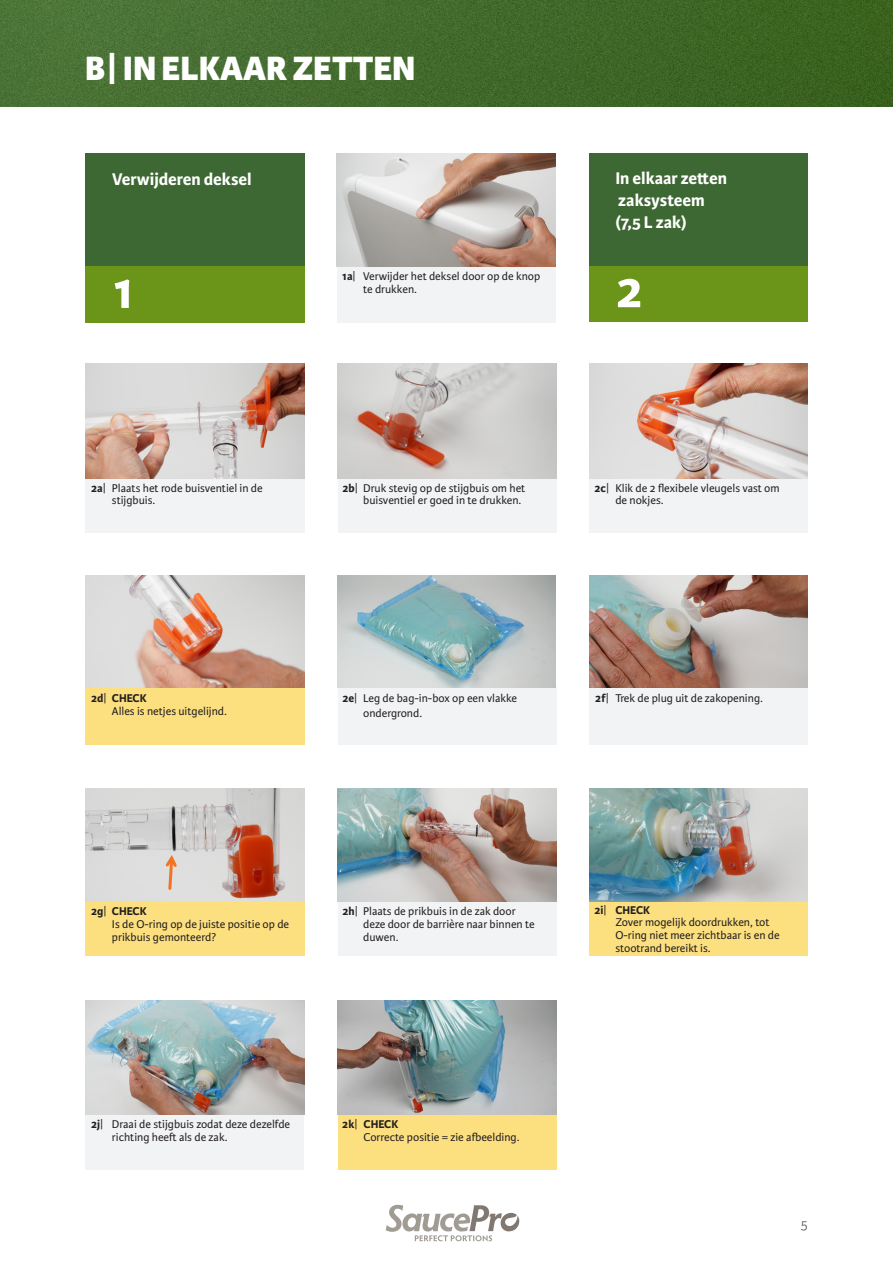
<style>
.page{position:relative;width:893px;height:1263px;background:#fff}
.page>*{position:absolute;margin:0;border:0;box-sizing:border-box;transform-origin:0 0}
.t1{font:700 54px "Karmina Sans";color:#fff}
.t2{font:800 36px "Karmina Sans";color:#fff}
.t3{font:700 18px "Karmina Sans";color:#fff}
.t4{font:300 15px "Karmina Sans";color:#57585a}
.t5{font:12px/12.8px "Karmina Sans";color:#231f20}
.t6{font:700 12px "Karmina Sans";color:#231f20}
.s1{font-weight:400}
.s2{font-weight:700}
</style>
<div class="page">
<svg style="left:386px;top:1205px;width:133px;height:36px"></svg>
<div style="left:0;top:0;width:893px;height:106px;background:linear-gradient(to right,#4d753a,#38601e)"></div>
<div style="left:85px;top:478px;width:219px;height:55px;background:#f2f3f4"></div>
<img style="left:85px;top:363px;width:219px;height:115px">
<div style="left:337px;top:266px;width:219px;height:56px;background:#f2f3f4"></div>
<img style="left:337px;top:153px;width:219px;height:113px">
<div style="left:338px;top:477px;width:218px;height:56px;background:#f2f3f4"></div>
<img style="left:338px;top:364px;width:218px;height:114px">
<div style="left:590px;top:687px;width:218px;height:58px;background:#f2f3f4"></div>
<img style="left:590px;top:575px;width:218px;height:113px">
<div style="left:85px;top:153px;width:219px;height:114px;background:#3e6833"></div>
<div style="left:85px;top:266px;width:219px;height:56px;background:#6b9519"></div>
<div style="left:590px;top:153px;width:218px;height:113px;background:#3e6833"></div>
<div style="left:590px;top:266px;width:218px;height:56px;background:#6b9519"></div>
<div style="left:338px;top:901px;width:218px;height:55px;background:#f2f3f4"></div>
<img style="left:338px;top:788px;width:218px;height:113px">
<div style="left:85px;top:1114px;width:219px;height:55px;background:#f2f3f4"></div>
<img style="left:85px;top:1000px;width:219px;height:114px">
<div style="left:338px;top:688px;width:218px;height:57px;background:#f2f3f4"></div>
<img style="left:338px;top:575px;width:218px;height:113px">
<div style="left:85px;top:688px;width:219px;height:57px;background:#fcdf7f"></div>
<img style="left:85px;top:575px;width:219px;height:113px">
<div style="left:590px;top:901px;width:218px;height:55px;background:#fcdf7f"></div>
<img style="left:590px;top:788px;width:218px;height:113px">
<div style="left:85px;top:901px;width:219px;height:55px;background:#fcdf7f"></div>
<img style="left:85px;top:788px;width:219px;height:113px">
<div style="left:338px;top:1114px;width:218px;height:56px;background:#fcdf7f"></div>
<img style="left:338px;top:1000px;width:218px;height:114px">
<div style="left:589px;top:478px;width:219px;height:55px;background:#f2f3f4"></div>
<img style="left:589px;top:363px;width:218px;height:115px">
<svg style="left:163px;top:852px;width:16px;height:39px"></svg>
<p class="t2" style="left:85px;top:47px;width:332px">B| IN ELKAAR ZETTEN</p>
<p class="t3" style="left:112px;top:169px;width:141px">Verwijderen deksel</p>
<p class="t1" style="left:113px;top:259px;width:23px">1</p>
<p class="t6" style="left:342px;top:269px;width:15px">1a<span class="s1">|</span></p>
<p class="t5" style="left:363px;top:270px;width:179px">Verwijder het deksel door op de knop te drukken.</p>
<p class="t3" style="left:615px;top:168px;width:113px">In elkaar zetten</p>
<p class="t3" style="left:618px;top:190px;width:88px">zaksysteem</p>
<p class="t3" style="left:615px;top:211px;width:73px">(7,5 L zak)</p>
<p class="t1" style="left:616px;top:259px;width:29px">2</p>
<p class="t6" style="left:91px;top:481px;width:16px">2a<span class="s1">|</span></p>
<p class="t5" style="left:112px;top:482px;width:152px">Plaats het rode buisventiel in de stijgbuis.</p>
<p class="t5" style="left:363px;top:482px;width:164px;text-indent:-21px"><span class="s2">2b</span>| Druk stevig op de stijgbuis om het buisventiel er goed in te drukken.</p>
<p class="t6" style="left:594px;top:481px;width:16px">2c<span class="s1">|</span></p>
<p class="t5" style="left:615px;top:482px;width:166px">Klik de 2 flexibele vleugels vast om de nokjes.</p>
<p class="t6" style="left:91px;top:691px;width:17px">2d<span class="s1">|</span></p>
<p class="t6" style="left:112px;top:691px;width:36px">CHECK</p>
<p class="t6" style="left:342px;top:691px;width:17px">2e<span class="s1">|</span></p>
<p class="t5" style="left:112px;top:705px;width:116px">Alles is netjes uitgelijnd.</p>
<p class="t5" style="left:363px;top:691px;width:156px;line-height:14.4px">Leg de bag-in-box op een vlakke ondergrond.</p>
<p class="t6" style="left:595px;top:691px;width:15px">2f<span class="s1">|</span></p>
<p class="t5" style="left:615px;top:692px;width:149px">Trek de plug uit de zakopening.</p>
<p class="t6" style="left:91px;top:904px;width:17px">2g<span class="s1">|</span></p>
<p class="t6" style="left:112px;top:904px;width:36px">CHECK</p>
<p class="t5" style="left:112px;top:918px;width:179px">Is de O-ring op de juiste positie op de prikbuis gemonteerd?</p>
<p class="t5" style="left:363px;top:905px;width:173px;text-indent:-21px"><span class="s2">2h</span>| Plaats de prikbuis in de zak door deze door de barrière naar binnen te duwen.</p>
<p class="t6" style="left:594px;top:903px;width:14px">2i<span class="s1">|</span></p>
<p class="t6" style="left:615px;top:903px;width:36px">CHECK</p>
<p class="t5" style="left:615px;top:916px;width:166px">Zover mogelijk doordrukken, tot<br>O-ring niet meer zichtbaar is en de stootrand bereikt is.</p>
<p class="t6" style="left:91px;top:1117px;width:14px">2j<span class="s1">|</span></p>
<p class="t5" style="left:112px;top:1118px;width:180px">Draai de stijgbuis zodat deze dezelfde richting heeft als de zak.</p>
<p class="t6" style="left:342px;top:1117px;width:17px">2k<span class="s1">|</span></p>
<p class="t6" style="left:364px;top:1117px;width:36px">CHECK</p>
<p class="t5" style="left:364px;top:1130px;width:157px">Correcte positie = zie afbeelding.</p>
<p class="t4" style="left:801px;top:1216px;width:8px">5</p>
</div>
